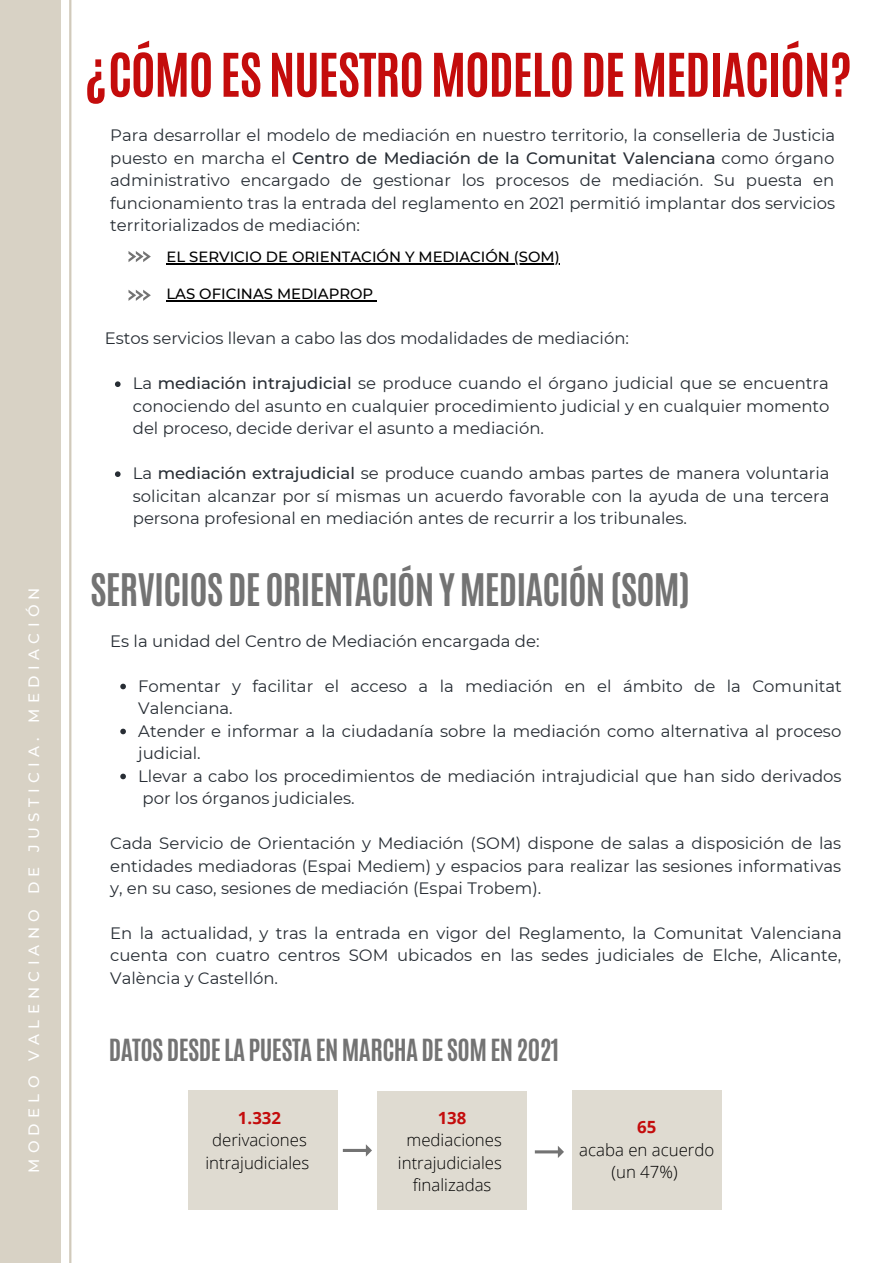
<style>
.page{position:relative;width:893px;height:1264px;background:#fff}
.page>*{position:absolute;margin:0;border:0;box-sizing:border-box;transform-origin:0 0}
.t1{font:700 51.15px "Antonio";letter-spacing:-.025em;color:#c40c0c}
.t2{font:700 37.5px "Antonio";letter-spacing:-.025em;color:#737373}
.t3{font:700 25.5px "Antonio";letter-spacing:-.025em;color:#737373}
.t4{font:300 16.8px/22.5px "Open Sans";color:#000;text-align:center}
.t5{font:700 16.8px "Open Sans";color:#c40c0c}
.t6{font:16.5px/22.5px "Montserrat";color:#272d34;text-align:justify}
.t7{font:500 15px "Montserrat";letter-spacing:.355em;color:#fff}
.t8{font:500 14.85px "Montserrat";color:#000}
.s1{font-weight:500}
</style>
<div class="page">
<hr style="left:69px;top:0;width:2px;height:1262px;background:#d1cabb">
<div style="left:0;top:0;width:61px;height:1262px;background:#d8d2c5"></div>
<div style="left:188px;top:1090px;width:149px;height:119px;background:#dfdbd1"></div>
<div style="left:377px;top:1091px;width:149px;height:118px;background:#dfdbd1"></div>
<div style="left:572px;top:1090px;width:149px;height:119px;background:#dfdbd1"></div>
<svg style="left:115px;top:381px;width:6px;height:6px"></svg>
<svg style="left:115px;top:471px;width:6px;height:6px"></svg>
<svg style="left:120px;top:683px;width:6px;height:6px"></svg>
<svg style="left:120px;top:728px;width:6px;height:6px"></svg>
<svg style="left:120px;top:773px;width:6px;height:6px"></svg>
<hr style="left:167px;top:263px;width:392px;height:1px;background:#000">
<hr style="left:166px;top:300px;width:207px;height:1px;background:#000">
<svg style="left:343px;top:1144px;width:29px;height:12px"></svg>
<svg style="left:128px;top:251px;width:23px;height:11px"></svg>
<svg style="left:128px;top:290px;width:23px;height:11px"></svg>
<svg style="left:535px;top:1146px;width:29px;height:12px"></svg>
<p class="t7" style="left:25px;top:1173px;width:587px;rotate:-90deg">MODELO VALENCIANO DE JUSTICIA. MEDIACIÓN</p>
<h1 class="t1" style="left:83px;top:38px;width:769px">¿CÓMO ES NUESTRO MODELO DEMEDIACIÓN?</h1>
<p class="t6" style="left:110px;top:124px;width:726px">Para desarrollar el modelo de mediación en nuestro territorio, la conselleria de Justicia puesto en marcha el <span class="s1">Centro de Mediación de la Comunitat Valenciana</span> como órgano administrativo encargado de gestionar los procesos de mediación. Su puesta en funcionamiento tras la entrada del reglamento en 2021 permitió implantar dos servicios territorializados de mediación:</p>
<p class="t8" style="left:167px;top:248px;width:394px">EL SERVICIO DE ORIENTACIÓN Y MEDIACIÓN (SOM)</p>
<p class="t8" style="left:166px;top:284px;width:208px">LAS OFICINAS MEDIAPROP</p>
<p class="t6" style="left:105px;top:327px;width:525px">Estos servicios llevan a cabo las dos modalidades de mediación:</p>
<p class="t6" style="left:133px;top:372px;width:698px">La <span class="s1">mediación intrajudicial</span> se produce cuando el órgano judicial que se encuentra conociendo del asunto en cualquier procedimiento judicial y en cualquier momento del proceso, decide derivar el asunto a mediación.</p>
<p class="t6" style="left:133px;top:462px;width:698px">La <span class="s1">mediación extrajudicial</span> se produce cuando ambas partes de manera voluntaria solicitan alcanzar por sí mismas un acuerdo favorable con la ayuda de una tercera persona profesional en mediación antes de recurrir a los tribunales.</p>
<h2 class="t2" style="left:90px;top:563px;width:601px">SERVICIOS DE ORIENTACIÓN Y MEDIACIÓN (SOM)</h2>
<p class="t6" style="left:110px;top:629px;width:431px">Es la unidad del Centro de Mediación encargada de:</p>
<p class="t6" style="left:138px;top:674px;width:705px;text-align:left">Fomentar y facilitar el acceso a la mediación en el ámbito de la Comunitat Valenciana.<br>Atender e informar a la ciudadanía sobre la mediación como alternativa al proceso judicial.<br>Llevar a cabo los procedimientos de mediación intrajudicial que han sido derivados por los órganos judiciales.</p>
<p class="t6" style="left:110px;top:831px;width:732px">Cada Servicio de Orientación y Mediación (SOM) dispone de salas a disposición de las entidades mediadoras (Espai Mediem) y espacios para realizar las sesiones informativas y, en su caso, sesiones de mediación (Espai Trobem).</p>
<p class="t6" style="left:110px;top:921px;width:733px">En la actualidad, y tras la entrada en vigor del Reglamento, la Comunitat Valenciana cuenta con cuatro centros SOM ubicados en las sedes judiciales de Elche, Alicante, València y Castellón.</p>
<h3 class="t3" style="left:109px;top:1031px;width:452px">DATOS DESDELA PUESTA EN MARCHA DE SOMEN 2021</h3>
<p class="t5" style="left:238px;top:1105px;width:45px">1.332</p>
<p class="t4" style="left:205px;top:1128px;width:105px">derivaciones intrajudiciales</p>
<p class="t5" style="left:437px;top:1105px;width:30px">138</p>
<p class="t4" style="left:398px;top:1128px;width:105px">mediaciones intrajudiciales finalizadas</p>
<p class="t5" style="left:637px;top:1115px;width:21px">65</p>
<p class="t4" style="left:579px;top:1137px;width:136px">acaba en acuerdo (un 47%)</p>
</div>
